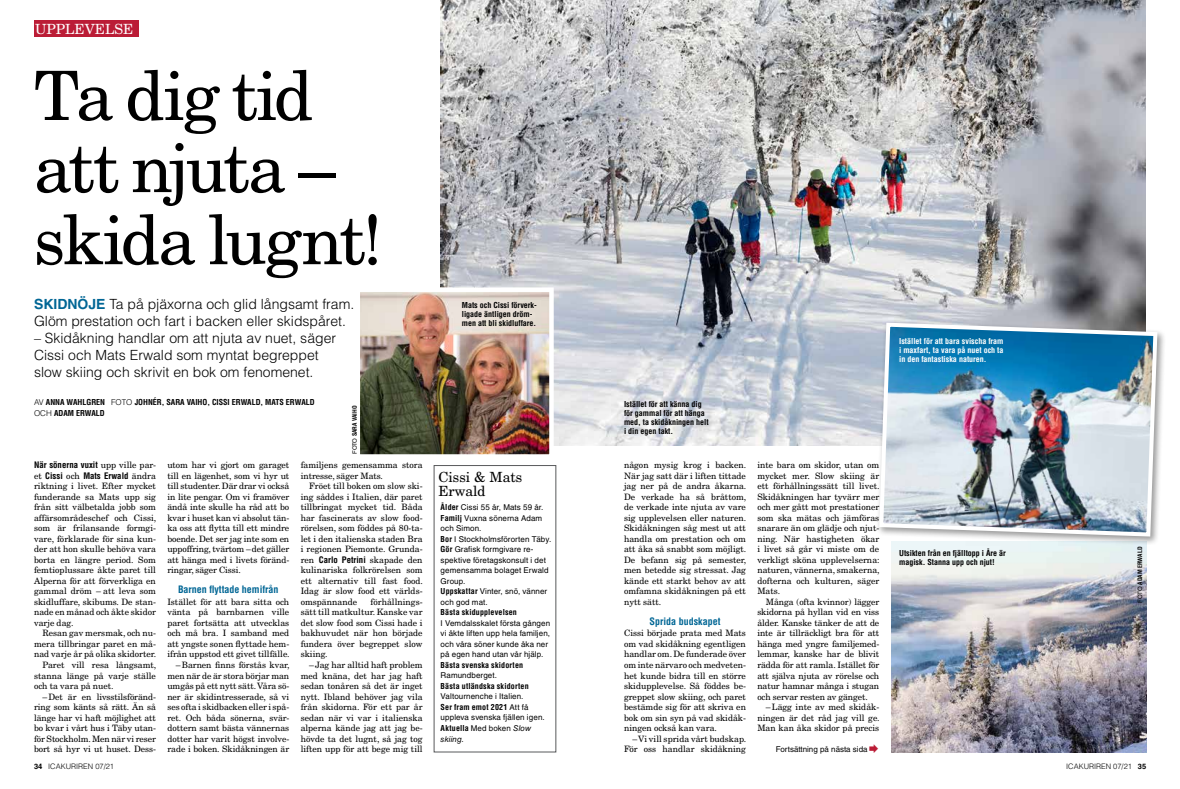
<style>
.page{position:relative;width:1180px;height:789px;background:#fff}
.page>*{position:absolute;margin:0;border:0;box-sizing:border-box;transform-origin:0 0}
.t1{font:68px/72px "New Century Schlbk LT Std";letter-spacing:-.035em;color:#000}
.t2{font:300 14px/17px "Helvetica LT Std";color:#000}
.t3{font:14px/14px "New Century Schlbk LT Std";color:#000}
.t4{font:14px "New Century Schlbk LT Std";color:#fff}
.t5{font:700 condensed 10px "Helvetica LT Std";color:#006695}
.t6{font:8.8px/10.5px "New Century Schlbk LT Std";color:#000;text-align:justify}
.t7{font:700 condensed 8.8px/10.5px "Helvetica LT Std";color:#000}
.t8{font:8px/10.5px "Helvetica LT Std";letter-spacing:.01em;color:#000}
.t9{font:700 condensed 8px/9px "Helvetica LT Std";color:#000}
.t10{font:700 condensed 8px/9px "Helvetica LT Std";color:#fff;text-align:justify}
.t11{font:700 condensed 8px "Helvetica LT Std";letter-spacing:.025em;color:#000}
.t12{font:700 condensed 8px "Helvetica LT Std";letter-spacing:.02em;color:#000}
.t13{font:300 7.5px "Helvetica LT Std";color:#000}
.t14{font:700 condensed 6px "Helvetica LT Std";color:#000}
.s1{font-weight:700;color:#006695}
.s2{font-weight:300;font-stretch:normal}
.s3{font-weight:400;font-stretch:normal}
.s4{font-family:"New Century Schlbk LT Std";font-weight:400;font-stretch:normal}
.s5{font-family:"Helvetica LT Std";font-weight:700;font-stretch:condensed}
.s6{font-weight:700;font-stretch:condensed}
.s7{font-style:italic}
.s8{font-weight:700}
</style>
<div class="page">
<img style="left:440px;top:0;width:705px;height:445px">
<div style="left:34px;top:20px;width:105px;height:17px;background:#bb1c36"></div>
<div style="left:434px;top:465px;width:122px;height:286px;border:1px solid #58595b"></div>
<img style="left:891px;top:544px;width:254px;height:207px">
<div style="left:875px;top:319px;width:290px;height:225px;background:#000;opacity:.4"></div>
<img style="left:877px;top:320px;width:282px;height:218px">
<img style="left:361px;top:293px;width:186px;height:159px">
<div style="left:355px;top:287px;width:198px;height:171px;border:5px solid #fff"></div>
<h2 class="t4" style="left:35px;top:21px;width:100px">UPPLEVELSE</h2>
<h1 class="t1" style="left:34px;top:60px;width:350px">Ta dig tid att njuta – skida lugnt!</h1>
<h2 class="t2" style="left:34px;top:295px;width:322px"><span class="s1">SKIDNÖJE</span> Ta på pjäxorna och glid långsamt fram.<br>Glöm prestation och fart i backen eller skidspåret.</h2>
<h2 class="t2" style="left:34px;top:329px;width:303px">– Skidåkning handlar om att njuta av nuet, säger<br>Cissi och Mats Erwald som myntat begreppet slow skiing och skrivit en bok om fenomenet.</h2>
<p class="t9" style="left:34px;top:396px;width:282px;line-height:10.5px"><span class="s2">AV</span> ANNA WAHLGREN <span class="s2">FOTO</span> JOHNÉR, SARA VAIHO, CISSI ERWALD, MATS ERWALD<br><span class="s2">OCH</span> ADAM ERWALD</p>
<p class="t14" style="left:351px;top:454px;width:50px;rotate:-90deg"><span class="s3">FOTO</span> SARA VAIHO</p>
<p class="t7" style="left:34px;top:459px;width:123px">När sönerna vuxit <span class="s4">upp ville par&shy;et</span> Cissi <span class="s4">och</span> Mats Erwald <span class="s4">ändra</span></p>
<p class="t6" style="left:34px;top:480px;width:124px">riktning i livet. Efter mycket funderande sa Mats upp sig från sitt välbetalda jobb som affärsområdeschef och Cissi, som är frilansande formgi&shy;vare, förklarade för sina kun&shy;der att hon skulle behöva vara borta en längre period. Som femtioplussare åkte paret till Alperna för att förverkliga en gammal dröm – att leva som skidluffare, skibums. De stan&shy;nade en månad och åkte skidor varje dag.</p>
<p class="t6" style="left:43px;top:627px;width:115px">Resan gav mersmak, och nu-</p>
<p class="t6" style="left:34px;top:638px;width:123px">mera tillbringar paret en må-</p>
<p class="t6" style="left:34px;top:648px;width:124px">nad varje år på olika skidorter.</p>
<p class="t6" style="left:43px;top:659px;width:115px">Paret vill resa långsamt,</p>
<p class="t6" style="left:34px;top:669px;width:123px">stanna länge på varje ställe</p>
<p class="t6" style="left:34px;top:680px;width:81px">och ta vara på nuet.</p>
<p class="t6" style="left:43px;top:690px;width:115px">–Det är en livsstilsföränd-</p>
<p class="t6" style="left:34px;top:701px;width:123px">ring som känts så rätt. Än så</p>
<p class="t6" style="left:34px;top:711px;width:123px">länge har vi haft möjlighet att</p>
<p class="t6" style="left:34px;top:722px;width:123px">bo kvar i vårt hus i Täby utan-</p>
<p class="t6" style="left:34px;top:732px;width:123px">för Stockholm. Men när vi reser</p>
<p class="t6" style="left:34px;top:743px;width:123px">bort så hyr vi ut huset. Dess-</p>
<p class="t6" style="left:167px;top:459px;width:123px">utom har vi gjort om garaget till en lägenhet, som vi hyr ut till studenter. Där drar vi också in lite pengar. Om vi framöver ändå inte skulle ha råd att bo kvar i huset kan vi absolut tän&shy;ka oss att flytta till ett mindre boende. Det ser jag inte som en uppoffring, tvärtom –det gäller att hänga med i livets föränd&shy;ringar, säger Cissi.</p>
<p class="t5" style="left:178px;top:583px;width:102px">Barnen flyttade hemifrån</p>
<p class="t6" style="left:167px;top:596px;width:124px;text-align:right">Istället för att bara sitta och vänta på barnbarnen ville paret fortsätta att utvecklas och må bra. I samband med att yngste sonen flyttade hem&shy;ifrån uppstod ett givet tillfälle. –Barnen finns förstås kvar, men när de är stora börjar man umgås på ett nytt sätt. Våra sö&shy;ner är skidintresserade, så vi ses ofta i skidbacken eller i spå&shy;ret. Och båda sönerna, svär&shy;dottern samt bästa vännernas dotter har varit högst involve&shy;rade i boken. Skidåkningen är</p>
<p class="t6" style="left:300px;top:459px;width:123px">familjens gemensamma stora intresse, säger Mats.</p>
<p class="t6" style="left:300px;top:480px;width:124px;text-indent:9px">Fröet till boken om slow ski&shy;ing såddes i Italien, där paret tillbringat mycket tid. Båda har fascinerats av slow food&shy;rörelsen, som föddes på 80-ta&shy;let i den italienska staden Bra i regionen Piemonte. Grunda&shy;ren <span class="s5">Carlo Petrini</span> skapade den kulinariska folkrörelsen som ett alternativ till fast food.<br>Idag är slow food ett världs&shy;omspännande</p>
<p class="t6" style="left:300px;top:596px;width:123px;text-indent:70px">förhållnings&shy;sätt till matkultur. Kanske var det slow food som Cissi hade i bakhuvudet när hon började fundera över begreppet slow skiing.</p>
<p class="t6" style="left:300px;top:659px;width:123px;text-indent:9px">–Jag har alltid haft problem med knäna, det har jag haft sedan tonåren så det är inget nytt. Ibland behöver jag vila från skidorna. För ett par år sedan när vi var i italienska alperna kände jag att jag be&shy;hövde ta det lugnt, så jag tog liften upp för att bege mig till</p>
<p class="t9" style="left:461px;top:300px;width:77px">Mats och Cissi förverk&shy;ligade äntligen dröm&shy;men att bli skidluffare.</p>
<h2 class="t3" style="left:438px;top:470px;width:86px">Cissi &amp; Mats<br>Erwald</h2>
<p class="t8" style="left:440px;top:502px;width:112px"><span class="s6">Ålder</span> Cissi 55 år, Mats 59 år.<br><span class="s6">Familj</span> Vuxna sönerna Adam och Simon.<br><span class="s6">Bor</span> I Stockholmsförorten Täby.<br><span class="s6">Gör</span> Grafisk formgivare re&shy;spektive företagskonsult i det gemensamma bolaget Erwald<br>Group.<br><span class="s6">Uppskattar</span> Vinter, snö, vänner och god mat.</p>
<p class="t12" style="left:440px;top:607px;width:78px">Bästa skidupplevelsen</p>
<p class="t8" style="left:440px;top:617px;width:111px">I Vemdalsskalet första gången vi åkte liften upp hela familjen, och våra söner kunde åka ner på egen hand utan vår hjälp.</p>
<p class="t11" style="left:440px;top:659px;width:84px">Bästa svenska skidorten</p>
<p class="t8" style="left:440px;top:670px;width:58px">Ramundberget.</p>
<p class="t11" style="left:440px;top:680px;width:90px">Bästa utländska skidorten</p>
<p class="t8" style="left:440px;top:691px;width:106px">Valtournenche i Italien.<br><span class="s6">Ser fram emot 2021</span> Att få uppleva svenska fjällen igen.<br><span class="s6">Aktuella</span> Med boken <span class="s7">Slow skiing</span>.</p>
<p class="t9" style="left:624px;top:399px;width:86px">Istället för att känna dig för gammal för att hänga med, ta skidåkningen helt i din egen takt.</p>
<p class="t6" style="left:624px;top:459px;width:124px">någon mysig krog i backen.<br>När jag satt där i liften tittade jag ner på de andra åkarna.<br>De verkade ha så bråttom, de verkade inte njuta av vare sig upplevelsen eller naturen.<br>Skidåkningen såg mest ut att handla om prestation och om att åka så snabbt som möjligt.<br>De befann sig på semester, men betedde sig stressat. Jag kände ett starkt behov av att omfamna skidåkningen på ett nytt sätt.</p>
<p class="t5" style="left:649px;top:614px;width:72px">Sprida budskapet</p>
<p class="t6" style="left:624px;top:627px;width:123px">Cissi började prata med Mats om vad skidåkning egentligen handlar om. De funderade över om inte närvaro och medveten&shy;het kunde bidra till en större skidupplevelse. Så föddes be&shy;greppet slow skiing, och paret bestämde sig för att skriva en bok om sin syn på vad skidåk&shy;ningen också kan vara.</p>
<p class="t6" style="left:624px;top:732px;width:124px;text-align:right">–Vi vill sprida vårt budskap.<br>För oss handlar skidåkning</p>
<p class="t6" style="left:757px;top:459px;width:124px">inte bara om skidor, utan om mycket mer. Slow skiing är ett förhållningssätt till livet.<br>Skidåkningen har tyvärr mer och mer gått mot prestationer som ska mätas och jämföras snarare än om glädje och njut&shy;ning. När hastigheten ökar i livet så går vi miste om de verkligt sköna upplevelserna: naturen, vännerna, smakerna, dofterna och kulturen, säger Mats.</p>
<p class="t6" style="left:757px;top:596px;width:123px;text-indent:9px">Många (ofta kvinnor) lägger skidorna på hyllan vid en viss ålder. Kanske tänker de att de inte är tillräckligt bra för att hänga med yngre familjemed&shy;lemmar, kanske har de blivit rädda för att ramla. Istället för att själva njuta av rörelse och natur hamnar många i stugan och servar resten av gänget.</p>
<p class="t6" style="left:757px;top:701px;width:124px;text-indent:9px">–Lägg inte av med skidåk&shy;ningen är det råd jag vill ge.<br>Man kan åka skidor på precis</p>
<p class="t8" style="left:775px;top:743px;width:93px">Fortsättning på nästa sida</p>
<p class="t10" style="left:899px;top:337px;width:106px">Istället för att bara svischa fram i maxfart, ta vara på nuet och ta in den fantastiska naturen.</p>
<p class="t9" style="left:899px;top:548px;width:108px">Utsikten från en fjälltopp i Åre är magisk. Stanna upp och njut!</p>
<p class="t14" style="left:1135px;top:602px;width:57px;rotate:-90deg"><span class="s3">FOTO</span> ADAM ERWALD</p>
<p class="t13" style="left:34px;top:761px;width:82px"><span class="s8">34</span> ICAKURIREN 07/21</p>
<p class="t13" style="left:1065px;top:761px;width:82px">ICAKURIREN 07/21 <span class="s8">35</span></p>
</div>
